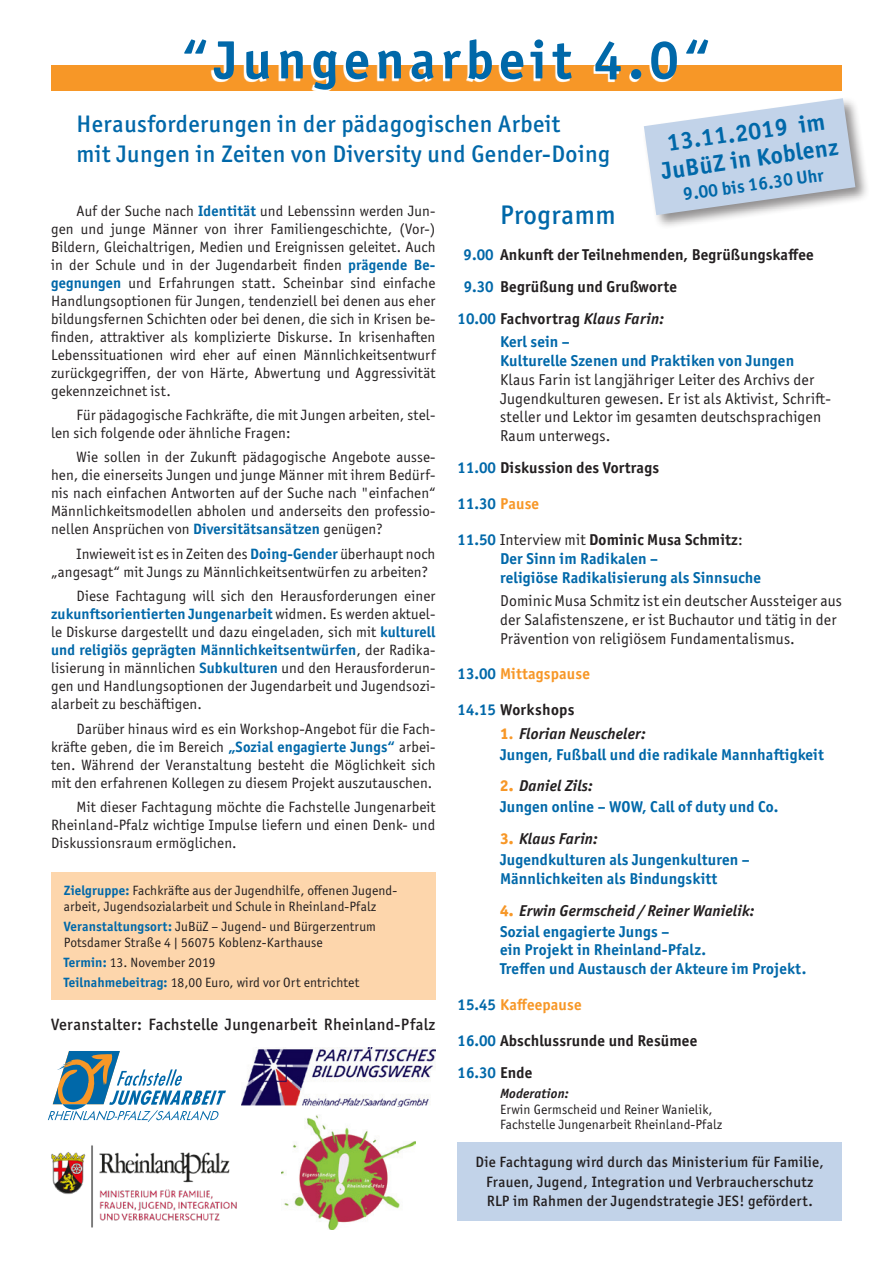
<style>
.page{position:relative;width:893px;height:1263px;background:#fff}
.page>*{position:absolute;margin:0;border:0;box-sizing:border-box;transform-origin:0 0}
.t1{font:700 54px "Officina Sans ITC Pro";letter-spacing:.1em;color:#0068a9}
.Zwischentitel{font:500 27px "Officina Sans ITC Pro";letter-spacing:.02em;color:#0068a9}
.Subline{font:500 24px/30px "Officina Sans ITC Pro";letter-spacing:.02em;color:#0068a9}
.Subline-2{font:700 24px "Officina Sans ITC Pro";color:#0068a9}
.Subline-3{font:700 18px "Officina Sans ITC Pro";color:#0068a9}
.Mittelachse{font:500 16.5px "Officina Sans ITC Pro";letter-spacing:.02em;color:#231f20}
.Programm_9{font:15.75px/18.9px "Officina Sans ITC Pro";letter-spacing:.01em;color:#231f20}
.Programmpunkt{font:700 15.75px "Officina Sans ITC Pro";letter-spacing:.01em;color:#231f20}
.Referent{font:700 15.75px/18.9px "Officina Sans ITC Pro";letter-spacing:.01em;color:#0068a9}
.Programmpunkt-2{font:700 15.75px/18.9px "Officina Sans ITC Pro";letter-spacing:.01em;color:#0068a9}
.Referent-2{font:italic 700 15.75px "Officina Sans ITC Pro";letter-spacing:.01em;color:#231f20}
.Programm{font:700 15.75px "Officina Sans ITC Pro";letter-spacing:.01em;color:#0068a9}
.Programm-2{font:italic 700 15.75px "Officina Sans ITC Pro";letter-spacing:.01em;color:#231f20}
.Programmpunkt-3{font:700 15.75px "Officina Sans ITC Pro";letter-spacing:.01em;color:#f79727}
.Referent-3{font:700 15.75px "Officina Sans ITC Pro";letter-spacing:.01em;color:#f79727}
.Programm-3{font:700 15.75px "Officina Sans ITC Pro";letter-spacing:.025em;color:#231f20}
.Programmpunkt-4{font:italic 700 15.75px "Officina Sans ITC Pro";letter-spacing:.01em;color:#231f20}
.Copy_8_8___11{font:15px/18px "Officina Sans ITC Pro";letter-spacing:.01em;color:#231f20;text-align:justify}
.t2{font:500 15px/19.5px "Officina Sans ITC Pro";letter-spacing:.02em;color:#231f20;text-align:center}
.Textblock{font:13.5px/15.8px "Officina Sans ITC Pro";letter-spacing:.01em;color:#231f20}
.Programm_9-2{font:13.5px/15.8px "Officina Sans ITC Pro";letter-spacing:.01em;color:#231f20}
.Programm_9-3{font:italic 700 13.5px "Officina Sans ITC Pro";letter-spacing:.01em;color:#231f20}
.s1{font-weight:700;color:#0068a9}
.s2{color:#0068a9}
.s3{font-style:italic}
.s4{color:#f79727}
.s5{font-weight:400;color:#231f20}
.s6{color:#231f20}
.s7{font-weight:800;font-style:normal;color:#f79727}
.s8{font-style:normal;color:#f79727}
</style>
<div class="page">
<div style="left:51px;top:65px;width:791px;height:25px;background:#f79727"></div>
<svg style="left:182px;top:65px;width:524px;height:26px"></svg>
<img style="left:51px;top:1145px;width:186px;height:83px">
<svg style="left:48px;top:1051px;width:178px;height:71px"></svg>
<img style="left:241px;top:1047px;width:195px;height:59px">
<div style="left:51px;top:872px;width:384px;height:128px;background:#fdd6ac"></div>
<img style="left:282px;top:1115px;width:133px;height:114px">
<div style="left:642px;top:96px;width:228px;height:134px;background:#231f20;opacity:.5"></div>
<svg style="left:644px;top:98px;width:211px;height:117px"></svg>
<div style="left:458px;top:1142px;width:384px;height:78px;background:#c2d3e9"></div>
<p class="t1" style="left:182px;top:27px;width:530px">“Jungenarbeit 4.0“</p>
<p class="Subline" style="left:77px;top:109px;width:535px">Herausforderungen in der pädagogischen Arbeit<br>mit Jungen in Zeiten von Diversity und Gender-Doing</p>
<p class="Subline-2" style="left:665px;top:128px;width:161px;rotate:-8deg">13.11.2019 im</p>
<p class="Subline-2" style="left:660px;top:156px;width:180px;rotate:-8deg">JuBüZ in Koblenz</p>
<p class="Subline-3" style="left:682px;top:183px;width:143px;rotate:-8deg">9.00 bis 16.30 Uhr</p>
<p class="Copy_8_8___11" style="left:51px;top:202px;width:386px;text-indent:26px">Auf der Suche nach <span class="s1">Identität</span> und Lebenssinn werden Jun&shy;gen und junge Männer von ihrer Familiengeschichte, (Vor-)<br>Bildern, Gleichaltrigen, Medien und Ereignissen geleitet. Auch in der Schule und in der Jugendarbeit finden <span class="s1">prägende Be&shy;gegnungen</span> und Erfahrungen statt. Scheinbar sind einfache Handlungsoptionen für Jungen, tendenziell bei denen aus eher bildungsfernen Schichten oder bei denen, die sich in Krisen be&shy;finden, attraktiver als komplizierte Diskurse. In krisenhaften Lebenssituationen wird eher auf einen Männlichkeitsentwurf zurückgegriffen, der von Härte, Abwertung und Aggressivität gekennzeichnet ist.</p>
<p class="Copy_8_8___11" style="left:51px;top:406px;width:386px;text-indent:26px">Für pädagogische Fachkräfte, die mit Jungen arbeiten, stel&shy;len sich folgende oder ähnliche Fragen:</p>
<p class="Copy_8_8___11" style="left:51px;top:448px;width:386px;text-indent:26px">Wie sollen in der Zukunft pädagogische Angebote ausse&shy;hen, die einerseits Jungen und junge Männer mit ihrem Bedürf&shy;nis nach einfachen Antworten auf der Suche nach "einfachen“ Männlichkeitsmodellen abholen und anderseits den professio&shy;nellen Ansprüchen von <span class="s1">Diversitätsansätzen</span> genügen?</p>
<p class="Copy_8_8___11" style="left:51px;top:545px;width:386px;text-indent:26px">Inwieweit ist es in Zeiten des <span class="s1">Doing-Gender</span> überhaupt noch „angesagt“ mit Jungs zu Männlichkeitsentwürfen zu arbeiten?</p>
<p class="Copy_8_8___11" style="left:51px;top:587px;width:386px;text-indent:26px">Diese Fachtagung will sich den Herausforderungen einer <span class="s1">zukunftsorientierten Jungenarbeit</span> widmen. Es werden aktuel&shy;le Diskurse dargestellt und dazu eingeladen, sich mit <span class="s1">kulturell und religiös geprägten Männlichkeitsentwürfen</span>, der Radika&shy;lisierung in männlichen <span class="s1">Subkulturen</span> und den Herausforderun&shy;gen und Handlungsoptionen der Jugendarbeit und Jugendsozi&shy;alarbeit zu beschäftigen.</p>
<p class="Copy_8_8___11" style="left:51px;top:719px;width:386px;text-indent:26px">Darüber hinaus wird es ein Workshop-Angebot für die Fach&shy;kräfte geben, die im Bereich <span class="s1">„Sozial engagierte Jungs“</span> arbei&shy;ten. Während der Veranstaltung besteht die Möglichkeit sich mit den erfahrenen Kollegen zu diesem Projekt auszutauschen.</p>
<p class="Copy_8_8___11" style="left:51px;top:798px;width:386px;text-indent:26px">Mit dieser Fachtagung möchte die Fachstelle Jungenarbeit Rheinland-Pfalz wichtige Impulse liefern und einen Denk- und Diskussionsraum ermöglichen.</p>
<p class="Textblock" style="left:64px;top:882px;width:334px"><span class="s1">Zielgruppe:</span> Fachkräfte aus der Jugendhilfe, offenen Jugend&shy;arbeit, Jugendsozialarbeit und Schule in Rheinland-Pfalz</p>
<p class="Textblock" style="left:64px;top:918px;width:314px"><span class="s1">Veranstaltungsort:</span> JuBüZ – Jugend- und Bürgerzentrum<br>Potsdamer Straße 4 | 56075 Koblenz-Karthause</p>
<p class="Textblock" style="left:64px;top:954px;width:153px"><span class="s1">Termin:</span> 13. November 2019</p>
<p class="Textblock" style="left:64px;top:974px;width:297px"><span class="s1">Teilnahmebeitrag:</span> 18,00 Euro, wird vor Ort entrichtet</p>
<p class="Mittelachse" style="left:51px;top:1014px;width:386px">Veranstalter: Fachstelle Jungenarbeit Rheinland-Pfalz</p>
<p class="Zwischentitel" style="left:500px;top:199px;width:117px">Programm</p>
<p class="Programmpunkt" style="left:464px;top:245px;width:351px"><span class="s2">9.00</span> Ankunft der Teilnehmenden, Begrüßungskaffee</p>
<p class="Programmpunkt" style="left:464px;top:277px;width:215px"><span class="s2">9.30</span> Begrüßung und Grußworte</p>
<p class="Programmpunkt" style="left:458px;top:308px;width:208px"><span class="s2">10.00</span> Fachvortrag <span class="s3">Klaus Farin:</span></p>
<p class="Programm_9" style="left:500px;top:332px;width:332px"><span class="s1">Kerl sein –<br>Kulturelle Szenen und Praktiken von Jungen </span>Klaus Farin ist langjähriger Leiter des Archivs der Jugendkulturen gewesen. Er ist als Aktivist, Schrift&shy;steller und Lektor im gesamten deutschsprachigen Raum unterwegs.</p>
<p class="Programmpunkt" style="left:458px;top:458px;width:203px"><span class="s2">11.00</span> Diskussion des Vortrags</p>
<p class="Programmpunkt-2" style="left:458px;top:494px;width:83px">11.30 <span class="s4">Pause</span></p>
<p class="Programmpunkt-2" style="left:500px;top:530px;width:263px;text-indent:-43px">11.50 <span class="s5">Interview mit</span> <span class="s6">Dominic Musa Schmitz</span><span class="s5">:<br></span>Der Sinn im Radikalen –<br>religiöse Radikalisierung als Sinnsuche</p>
<p class="Programm_9" style="left:500px;top:591px;width:343px">Dominic Musa Schmitz ist ein deutscher Aussteiger aus der Salafistenszene, er ist Buchautor und tätig in der<br>Prävention von religiösem Fundamentalismus.</p>
<p class="Programmpunkt-3" style="left:458px;top:664px;width:134px"><span class="s2">13.00</span> Mittagspause</p>
<p class="Programm-3" style="left:458px;top:700px;width:119px"><span class="s2">14.15</span> Workshops</p>
<p class="Programm-2" style="left:500px;top:724px;width:147px"><span class="s7">1</span><span class="s8">.</span> Florian Neuscheler:</p>
<p class="Programm" style="left:500px;top:744px;width:325px">Jungen, Fußball und die radikale Mannhaftigkeit</p>
<p class="Programmpunkt-4" style="left:500px;top:776px;width:94px"><span class="s7">2.</span> Daniel Zils:</p>
<p class="Programmpunkt-2" style="left:500px;top:797px;width:280px">Jungen online – WOW, Call of duty und Co.</p>
<p class="Referent-2" style="left:500px;top:829px;width:99px"><span class="s7">3.</span> Klaus Farin:</p>
<p class="Referent" style="left:500px;top:850px;width:251px">Jugendkulturen als Jungenkulturen –<br>Männlichkeiten als Bindungskitt</p>
<p class="Referent-2" style="left:500px;top:901px;width:256px"><span class="s7">4.</span> Erwin Germscheid / Reiner Wanielik:</p>
<p class="Referent" style="left:500px;top:921px;width:308px">Sozial engagierte Jungs –<br>ein Projekt in Rheinland-Pfalz.<br>Treffen und Austausch der Akteure im Projekt.</p>
<p class="Referent-3" style="left:458px;top:995px;width:126px"><span class="s2">15.45</span> Kaffeepause</p>
<p class="Programmpunkt" style="left:458px;top:1031px;width:241px"><span class="s2">16.00</span> Abschlussrunde und Resümee</p>
<p class="Programmpunkt-2" style="left:458px;top:1063px;width:76px">16.30 <span class="s6">Ende</span></p>
<p class="Programm_9-3" style="left:500px;top:1085px;width:70px">Moderation:</p>
<p class="Programm_9-2" style="left:500px;top:1101px;width:224px">Erwin Germscheid und Reiner Wanielik,<br>Fachstelle Jungenarbeit Rheinland-Pfalz</p>
<p class="t2" style="left:475px;top:1152px;width:350px">Die Fachtagung wird durch das Ministerium für Familie,<br>Frauen, Jugend, Integration und Verbraucherschutz<br>RLP im Rahmen der Jugendstrategie JES! gefördert.</p>
</div>
